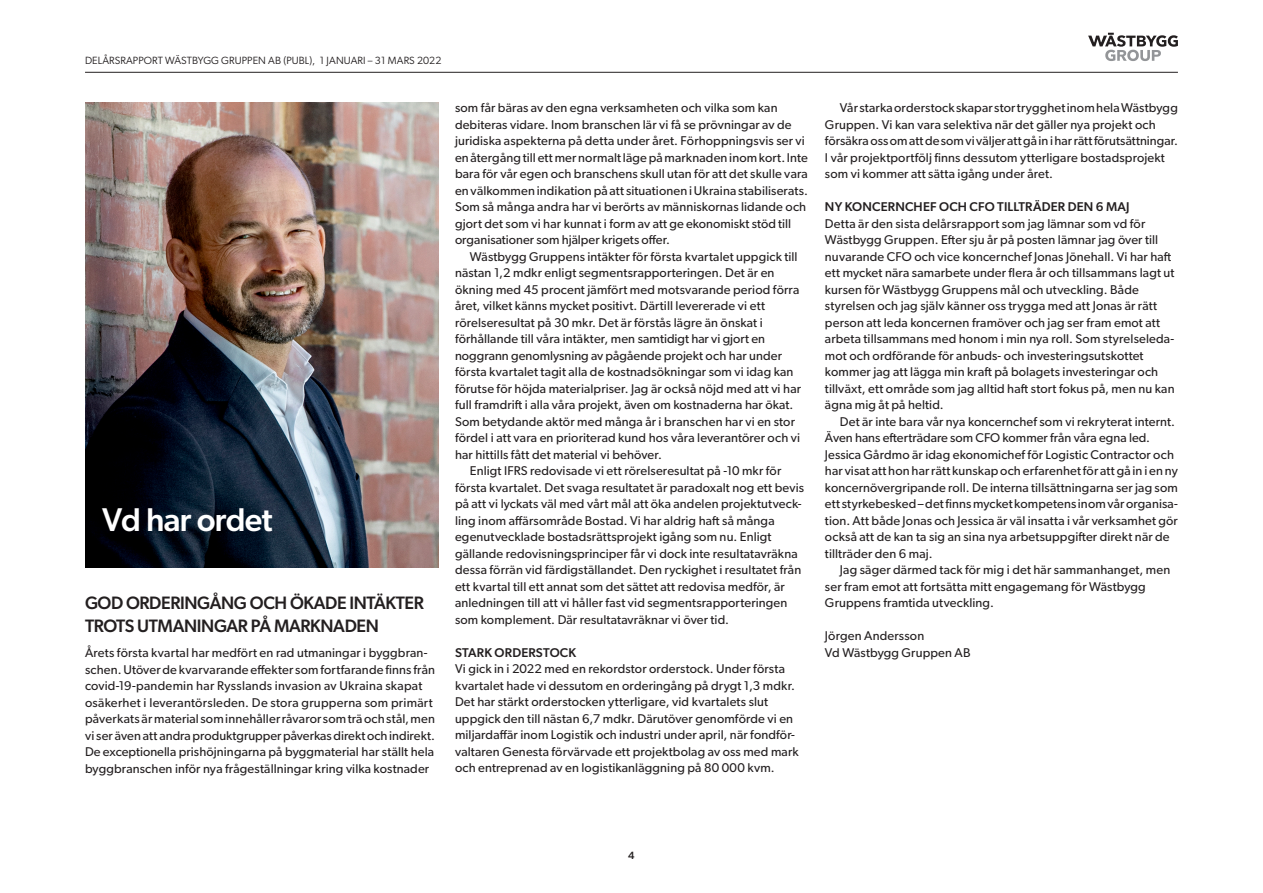
<style>
.page{position:relative;width:1263px;height:893px;background:#fff}
.page>*{position:absolute;margin:0;border:0;box-sizing:border-box;transform-origin:0 0}
.t1{font:500 33px "Gibson";letter-spacing:-.02em;color:#fff}
.t2{font:500 18px/22.5px "Gibson";letter-spacing:-.02em;color:#231f20}
.t3{font:12.75px/16.5px "Gibson";letter-spacing:.01em;color:#231f20}
.t4{font:500 12.75px "Gibson";letter-spacing:.015em;color:#231f20}
.t5{font:10.5px "Gibson";letter-spacing:.01em;color:#231f20}
.t6{font:500 10.5px "Gibson";color:#231f20}
</style>
<div class="page">
<hr style="left:85px;top:72px;width:1093px;height:1px;background:#231f20">
<svg style="left:1088px;top:33px;width:90px;height:28px"></svg>
<img style="left:85px;top:102px;width:353px;height:466px">
<p class="t5" style="left:85px;top:54px;width:358px">DELÅRSRAPPORT WÄSTBYGG GRUPPEN AB (PUBL), 1 JANUARI – 31 MARS 2022</p>
<p class="t1" style="left:102px;top:500px;width:172px">Vd har ordet</p>
<p class="t2" style="left:85px;top:592px;width:340px">GOD ORDERINGÅNG OCH ÖKADE INTÄKTER<br>TROTS UTMANINGAR PÅ MARKNADEN</p>
<p class="t3" style="left:85px;top:644px;width:351px">Årets första kvartal har medfört en rad utmaningar i byggbran&shy;schen. Utöver de kvarvarande effekter som fortfarande finns från covid-19-pandemin har Rysslands invasion av Ukraina skapat osäkerhet i leverantörsleden. De stora grupperna som primärt påverkats är material som innehåller råvaror som trä och stål, men vi ser även att andra produktgrupper påverkas direkt och indirekt.<br>De exceptionella prishöjningarna på byggmaterial har ställt hela byggbranschen inför nya frågeställningar kring vilka kostnader</p>
<p class="t3" style="left:455px;top:99px;width:354px">som får bäras av den egna verksamheten och vilka som kan debiteras vidare. Inom branschen lär vi få se prövningar av de juridiska aspekterna på detta under året. Förhoppningsvis ser vi en återgång till ett mer normalt läge på marknaden inom kort. Inte bara för vår egen och branschens skull utan för att det skulle vara en välkommen indikation på att situationen i Ukraina stabiliserats.<br>Som så många andra har vi berörts av människornas lidande och gjort det som vi har kunnat i form av att ge ekonomiskt stöd till organisationer som hjälper krigets offer.</p>
<p class="t3" style="left:455px;top:248px;width:347px;text-indent:15px">Wästbygg Gruppens intäkter för första kvartalet uppgick till nästan 1,2 mdkr enligt segmentsrapporteringen. Det är en ökning med 45 procent jämfört med motsvarande period förra året, vilket känns mycket positivt. Därtill levererade vi ett rörelseresultat på 30 mkr. Det är förstås lägre än önskat i förhållande till våra intäkter, men samtidigt har vi gjort en noggrann genomlysning av pågående projekt och har under första kvartalet tagit alla de kostnadsökningar som vi idag kan förutse för höjda materialpriser. Jag är också nöjd med att vi har full framdrift i alla våra projekt, även om kostnaderna har ökat.<br>Som betydande aktör med många år i branschen har vi en stor fördel i att vara en prioriterad kund hos våra leverantörer och vi har hittills fått det material vi behöver.</p>
<p class="t3" style="left:455px;top:462px;width:351px;text-indent:15px">Enligt IFRS redovisade vi ett rörelseresultat på -10 mkr för första kvartalet. Det svaga resultatet är paradoxalt nog ett bevis på att vi lyckats väl med vårt mål att öka andelen projektutveck&shy;ling inom affärsområde Bostad. Vi har aldrig haft så många egenutvecklade bostadsrättsprojekt igång som nu. Enligt gällande redovisningsprinciper får vi dock inte resultatavräkna dessa förrän vid färdigställandet. Den ryckighet i resultatet från ett kvartal till ett annat som det sättet att redovisa medför, är anledningen till att vi håller fast vid segmentsrapporteringen som komplement. Där resultatavräknar vi över tid.</p>
<p class="t4" style="left:455px;top:645px;width:123px">STARK ORDERSTOCK</p>
<p class="t3" style="left:455px;top:660px;width:345px">Vi gick in i 2022 med en rekordstor orderstock. Under första kvartalet hade vi dessutom en orderingång på drygt 1,3 mdkr.<br>Det har stärkt orderstocken ytterligare, vid kvartalets slut uppgick den till nästan 6,7 mdkr. Därutöver genomförde vi en miljardaffär inom Logistik och industri under april, när fondför&shy;valtaren Genesta förvärvade ett projektbolag av oss med mark och entreprenad av en logistikanläggning på 80 000 kvm.</p>
<p class="t3" style="left:825px;top:99px;width:354px;text-indent:15px">Vår starka orderstock skapar stor trygghet inom hela Wästbygg Gruppen. Vi kan vara selektiva när det gäller nya projekt och försäkra oss om att de som vi väljer att gå in i har rätt förutsättningar.<br>I vår projektportfölj finns dessutom ytterligare bostadsprojekt som vi kommer att sätta igång under året.</p>
<p class="t4" style="left:825px;top:199px;width:306px">NY KONCERNCHEF OCH CFO TILLTRÄDER DEN 6 MAJ</p>
<p class="t3" style="left:825px;top:215px;width:351px">Detta är den sista delårsrapport som jag lämnar som vd för Wästbygg Gruppen. Efter sju år på posten lämnar jag över till nuvarande CFO och vice koncernchef Jonas Jönehall. Vi har haft ett mycket nära samarbete under flera år och tillsammans lagt ut kursen för Wästbygg Gruppens mål och utveckling. Både styrelsen och jag själv känner oss trygga med att Jonas är rätt person att leda koncernen framöver och jag ser fram emot att arbeta tillsammans med honom i min nya roll. Som styrelseleda&shy;mot och ordförande för anbuds- och investeringsutskottet kommer jag att lägga min kraft på bolagets investeringar och tillväxt, ett område som jag alltid haft stort fokus på, men nu kan ägna mig åt på heltid.</p>
<p class="t3" style="left:825px;top:413px;width:354px;text-indent:15px">Det är inte bara vår nya koncernchef som vi rekryterat internt.<br>Även hans efterträdare som CFO kommer från våra egna led.<br>Jessica Gårdmo är idag ekonomichef för Logistic Contractor och har visat att hon har rätt kunskap och erfarenhet för att gå in i en ny koncernövergripande roll. De interna tillsättningarna ser jag som ett styrkebesked – det finns mycket kompetens inom vår organisa&shy;tion. Att både Jonas och Jessica är väl insatta i vår verksamhet gör också att de kan ta sig an sina nya arbetsuppgifter direkt när de tillträder den 6 maj.</p>
<p class="t3" style="left:825px;top:561px;width:347px;text-indent:15px">Jag säger därmed tack för mig i det här sammanhanget, men ser fram emot att fortsätta mitt engagemang för Wästbygg<br>Gruppens framtida utveckling.</p>
<p class="t3" style="left:825px;top:627px;width:101px">Jörgen Andersson</p>
<p class="t3" style="left:825px;top:644px;width:147px">Vd Wästbygg Gruppen AB</p>
<p class="t6" style="left:628px;top:849px;width:8px">4</p>
</div>
